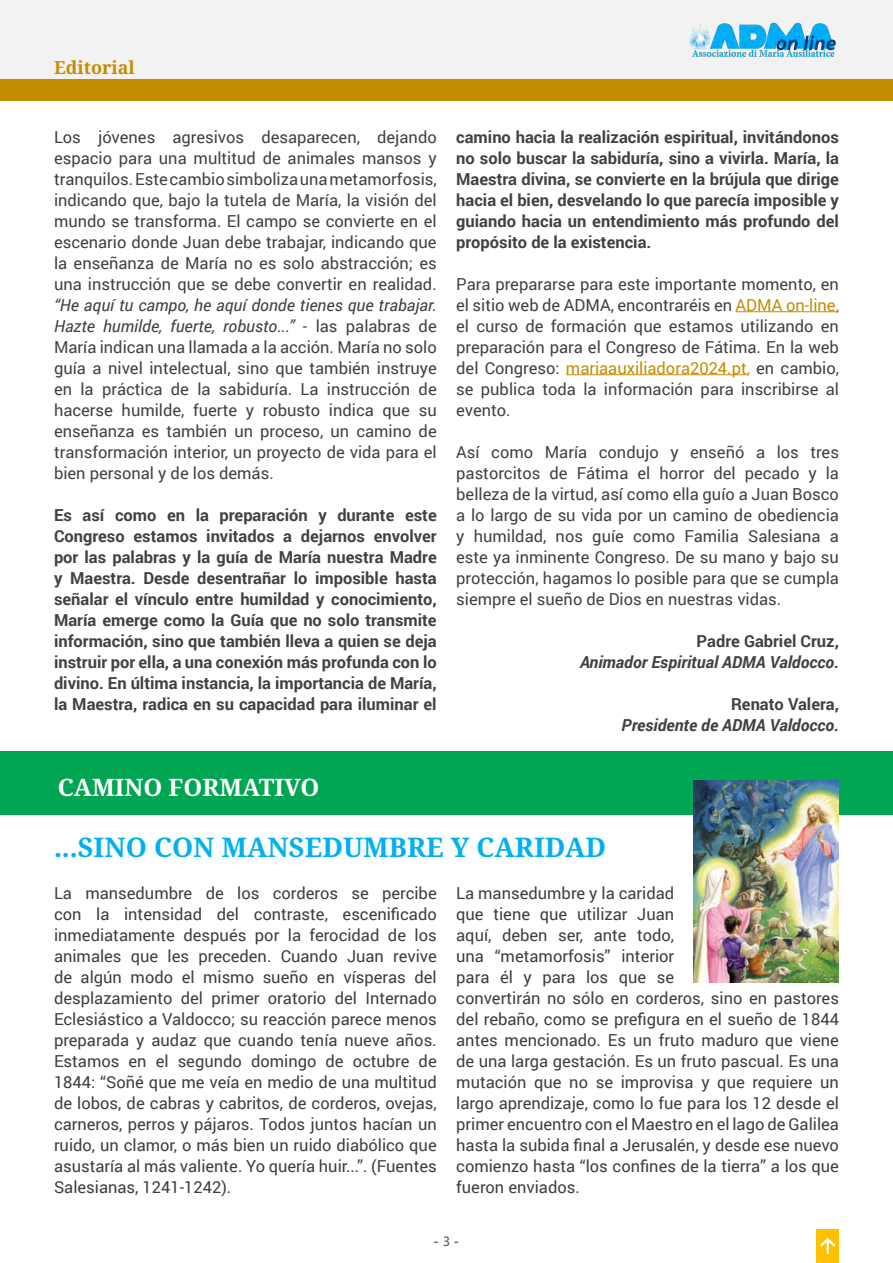
<style>
.page{position:relative;width:893px;height:1263px;background:#fff}
.page>*{position:absolute;margin:0;border:0;box-sizing:border-box;transform-origin:0 0}
.t1{font:700 27px "Noto Serif";color:#00b0f0}
.t2{font:700 24px "Noto Serif";color:#fff}
.t3{font:700 18px "Noto Serif";color:#c48c00}
.t4{font:16.5px/21px "Roboto";color:#414042;text-align:justify}
.t5{font:16.5px/21px "Roboto";color:#3e3e3f;text-align:justify}
.t6{font:700 16.5px/21px "Roboto";color:#414042;text-align:justify}
.t7{font:italic 700 16.5px "Roboto";color:#414042}
.t8{font:700 13.5px "Segoe UI";color:#6d6e70}
.s1{font-style:italic}
.s2{color:#c48c00}
.s3{font-weight:600}
</style>
<div class="page">
<div style="left:0;top:0;width:893px;height:80px;background:#f2f2f2"></div>
<img style="left:689px;top:22px;width:147px;height:35px">
<div style="left:816px;top:1229px;width:23px;height:34px;background:#ffc000"></div>
<svg style="left:820px;top:1237px;width:16px;height:17px"></svg>
<div style="left:0;top:752px;width:893px;height:62px;background:#00a652"></div>
<div style="left:0;top:80px;width:893px;height:20px;background:#c48c00"></div>
<hr style="left:736px;top:311px;width:103px;height:1px;background:#c48c00">
<hr style="left:566px;top:374px;width:181px;height:1px;background:#c48c00">
<img style="left:694px;top:780px;width:145px;height:203px">
<p class="t3" style="left:54px;top:54px;width:82px">Editorial</p>
<p class="t4" style="left:54px;top:126px;width:384px">Los jóvenes agresivos desaparecen, dejando espacio para una multitud de animales mansos y tranquilos. Este cambio simboliza una metamorfosis, indicando que, bajo la tutela de María, la visión del mundo se transforma. El campo se convierte en el escenario donde Juan debe trabajar, indicando que la enseñanza de María no es solo abstracción; es una instrucción que se debe convertir en realidad. <span class="s1">“He aquí tu campo, he aquí donde tienes que trabajar.<br>Hazte humilde, fuerte, robusto...”</span> - las palabras de María indican una llamada a la acción. María no solo guía a nivel intelectual, sino que también instruye en la práctica de la sabiduría. La instrucción de hacerse humilde, fuerte y robusto indica que su enseñanza es también un proceso, un camino de transformación interior, un proyecto de vida para el bien personal y de los demás.</p>
<p class="t6" style="left:54px;top:504px;width:384px">Es así como en la preparación y durante este Congreso estamos invitados a dejarnos envolver por las palabras y la guía de María nuestra Madre y Maestra. Desde desentrañar lo imposible hasta señalar el vínculo entre humildad y conocimiento, María emerge como la Guía que no solo transmite información, sino que también lleva a quien se deja instruir por ella, a una conexión más profunda con lo divino. En última instancia, la importancia de María, la Maestra, radica en su capacidad para iluminar el</p>
<p class="t2" style="left:58px;top:770px;width:263px">CAMINO FORMATIVO</p>
<p class="t6" style="left:456px;top:125px;width:384px">camino hacia la realización espiritual, invitándonos no solo buscar la sabiduría, sino a vivirla. María, la Maestra divina, se convierte en la brújula que dirige hacia el bien, desvelando lo que parecía imposible y guiando hacia un entendimiento más profundo del propósito de la existencia.</p>
<p class="t4" style="left:456px;top:273px;width:384px">Para prepararse para este importante momento, en el sitio web de ADMA, encontraréis en <span class="s2">ADMA on-line, </span>el curso de formación que estamos utilizando en preparación para el Congreso de Fátima. En la web del Congreso: <span class="s2">mariaauxiliadora2024.pt,</span> en cambio, se publica toda la información para inscribirse al evento.</p>
<p class="t4" style="left:456px;top:441px;width:384px">Así como María condujo y enseñó a los tres pastorcitos de Fátima el horror del pecado y la belleza de la virtud, así como ella guío a Juan Bosco a lo largo de su vida por un camino de obediencia y humildad, nos guíe como Familia Salesiana a este ya inminente Congreso. De su mano y bajo su protección, hagamos lo posible para que se cumpla siempre el sueño de Dios en nuestras vidas.</p>
<p class="t6" style="left:697px;top:629px;width:144px">Padre Gabriel Cruz,</p>
<p class="t7" style="left:580px;top:650px;width:260px">Animador Espiritual ADMA Valdocco.</p>
<p class="t6" style="left:731px;top:692px;width:109px">Renato Valera,</p>
<p class="t7" style="left:622px;top:713px;width:219px">Presidente de ADMA Valdocco.</p>
<p class="t1" style="left:54px;top:828px;width:554px">...SINO CON MANSEDUMBRE Y CARIDAD</p>
<p class="t5" style="left:54px;top:882px;width:384px">La mansedumbre de los corderos se percibe con la intensidad del contraste, escenificado inmediatamente después por la ferocidad de los animales que les preceden. Cuando Juan revive de algún modo el mismo sueño en vísperas del desplazamiento del primer oratorio del Internado Eclesiástico a Valdocco; su reacción parece menos preparada y audaz que cuando tenía nueve años.<br>Estamos en el segundo domingo de octubre de 1844: “Soñé que me veía en medio de una multitud de lobos, de cabras y cabritos, de corderos, ovejas, carneros, perros y pájaros. Todos juntos hacían un ruido, un clamor, o más bien un ruido diabólico que asustaría al más valiente. Yo quería huir...”. (Fuentes Salesianas, 1241-1242).</p>
<p class="t5" style="left:456px;top:882px;width:384px;text-align:left">La mansedumbre y la caridad<br>que tiene que utilizar Juan<br>aquí, deben ser, ante todo,<br>una “metamorfosis” interior<br>para él y para los que se<br>convertirán no sólo en corderos, sino en pastores del rebaño, como se prefigura en el sueño de 1844 antes mencionado. Es un fruto maduro que viene de una larga gestación. Es un fruto pascual. Es una mutación que no se improvisa y que requiere un largo aprendizaje, como lo fue para los 12 desde el primer encuentro con el Maestro en el lago de Galilea hasta la subida final a Jerusalén, y desde ese nuevo comienzo hasta “los confines de la tierra” a los que fueron enviados.</p>
<p class="t8" style="left:434px;top:1229px;width:27px">- <span class="s3">3</span> -</p>
</div>
